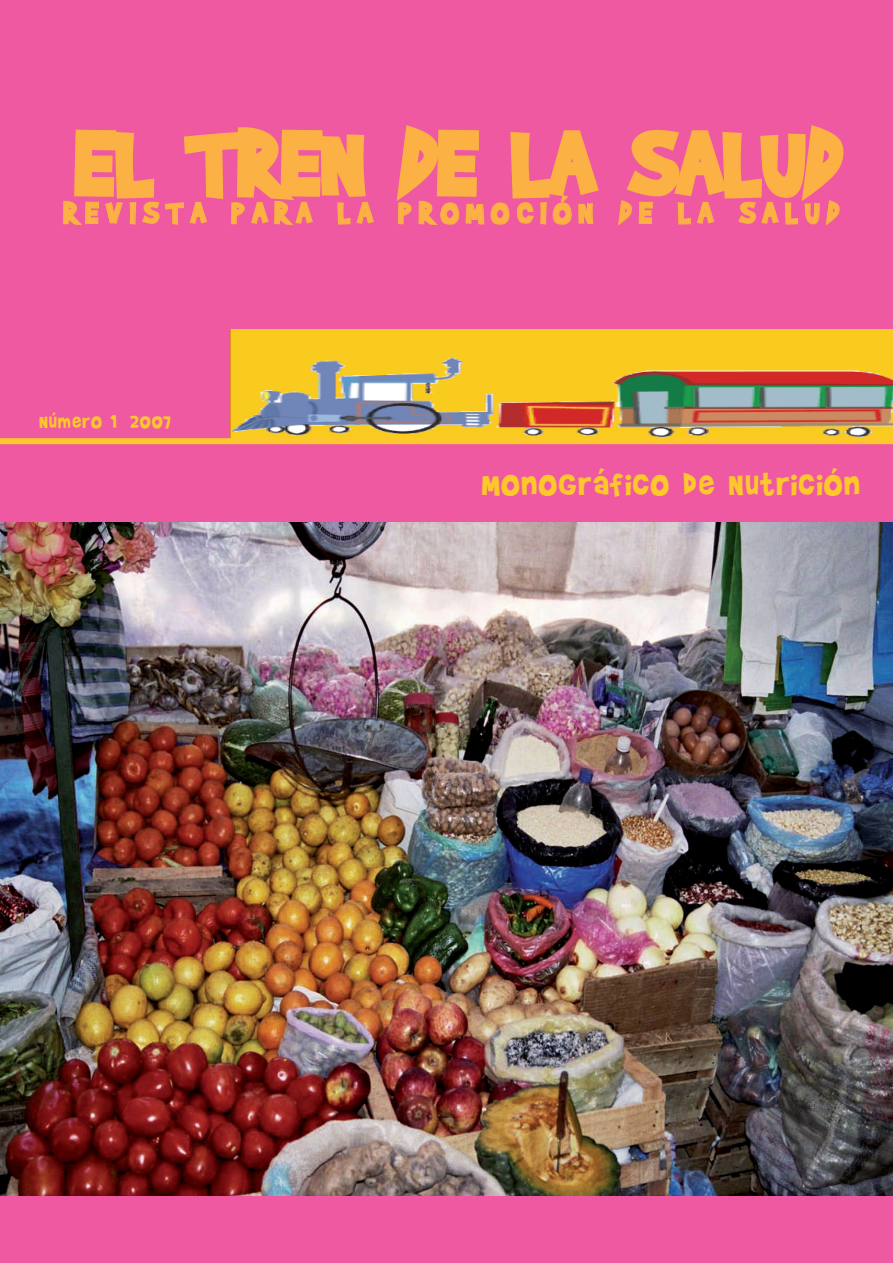
<style>
.page{position:relative;width:893px;height:1263px;background:#ef59a1}
.page>*{position:absolute;margin:0;border:0;box-sizing:border-box;transform-origin:0 0}
.t1{font:108px "Brady Bunch";color:#fbb143}
.t2{font:36px "Brady Bunch";letter-spacing:.2em;color:#fbb143}
.t3{font:36px "Brady Bunch";letter-spacing:.05em;color:#fec82c}
.t4{font:21px "Brady Bunch";letter-spacing:.05em;color:#fec82c}
</style>
<div class="page">
<img style="left:231px;top:330px;width:662px;height:108px">
<img style="left:0;top:523px;width:893px;height:672px">
<div style="left:0;top:438px;width:893px;height:6px;background:#fec82c"></div>
<h1 class="t1" style="left:76px;top:94px;width:769px">EL TREN DE LA SALUD</h1>
<p class="t2" style="left:64px;top:190px;width:777px">REVISTA PARA LA PROMOCIÓN DE LA SALUD</p>
<p class="t4" style="left:40px;top:408px;width:132px">Número 1 2007</p>
<p class="t3" style="left:482px;top:462px;width:379px">Monográfico de Nutrición</p>
</div>
